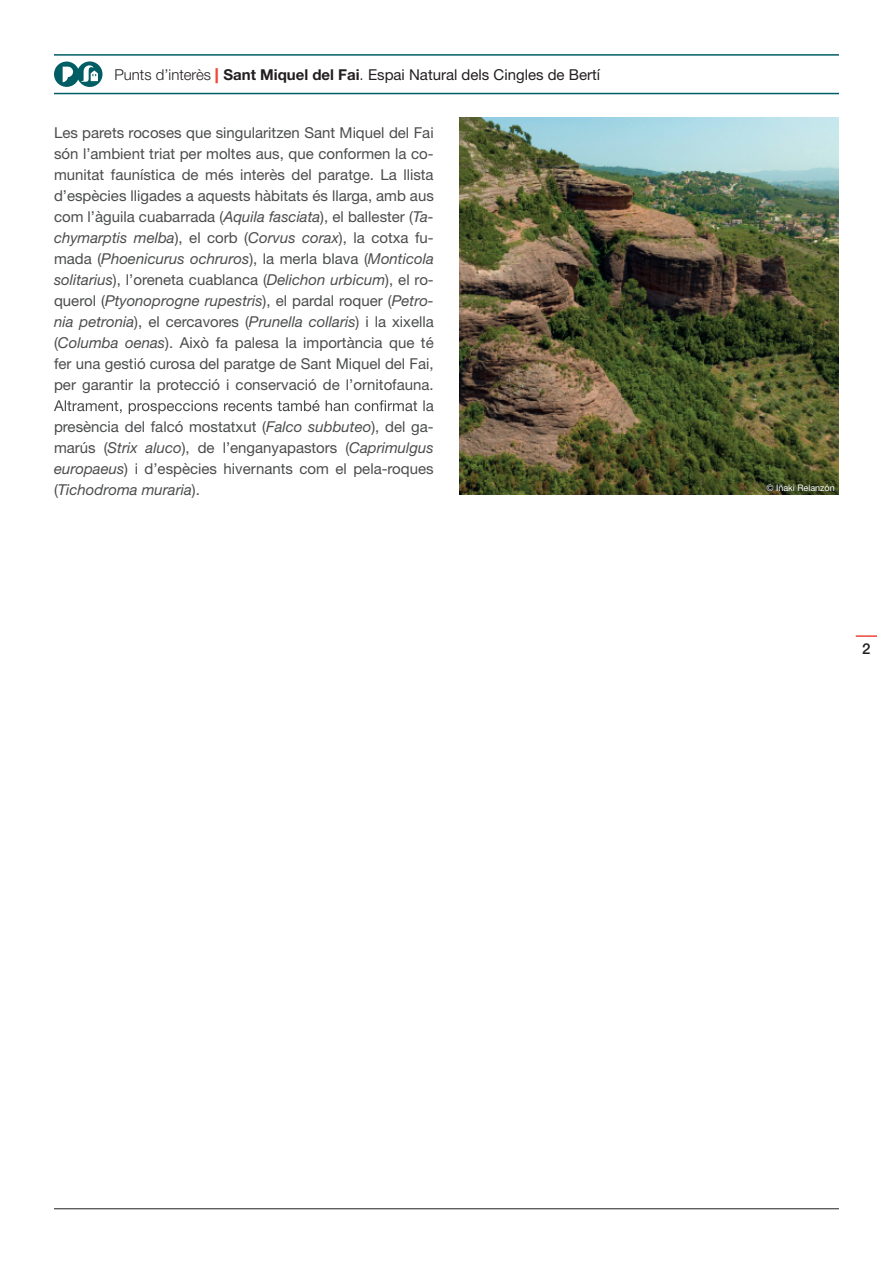
<style>
.page{position:relative;width:893px;height:1263px;background:#fff}
.page>*{position:absolute;margin:0;border:0;box-sizing:border-box;transform-origin:0 0}
.t1{font:15px/21px "Helvetica Neue LT Std";color:#4b4c4d;text-align:justify}
.t2{font:15px "Helvetica Neue LT Std";color:#231f20}
.t3{font:500 15px "Helvetica Neue LT Std";color:#231f20}
.t4{font:9px "Helvetica Neue LT Std";color:#fff}
.s1{font-weight:300}
.s2{font-weight:900;color:#eb4839}
.s3{font-weight:700}
.s4{font-style:italic}
</style>
<div class="page">
<hr style="left:54px;top:93px;width:785px;height:1px;background:#005d63">
<hr style="left:54px;top:54px;width:785px;height:2px;background:#005d63">
<hr style="left:54px;top:1208px;width:785px;height:1px;background:#231f20">
<svg style="left:54px;top:61px;width:49px;height:26px"></svg>
<hr style="left:856px;top:635px;width:21px;height:2px;background:#eb4839">
<svg style="left:54px;top:400px;width:379px;height:14px"></svg>
<img style="left:459px;top:117px;width:380px;height:378px">
<p class="t2" style="left:114px;top:65px;width:487px"><span class="s1">Punts d’interès</span> <span class="s2">|</span> <span class="s3">Sant Miquel del Fai</span><span class="s1">.</span> Espai Natural dels Cingles de Bertí</p>
<p class="t1" style="left:54px;top:122px;width:381px">Les parets rocoses que singularitzen Sant Miquel del Fai són l’ambient triat per moltes aus, que conformen la co&shy;munitat faunística de més interès del paratge. La llista d’espècies lligades a aquests hàbitats és llarga, amb aus com l’àguila cuabarrada (<span class="s4">Aquila fasciata</span>), el ballester (<span class="s4">Ta&shy;chymarptis melba</span>), el corb (<span class="s4">Corvus corax</span>), la cotxa fu&shy;mada (<span class="s4">Phoenicurus ochruros</span>), la merla blava (<span class="s4">Monticola solitarius</span>), l’oreneta cuablanca (<span class="s4">Delichon urbicum</span>), el ro&shy;querol (<span class="s4">Ptyonoprogne rupestris</span>), el pardal roquer (<span class="s4">Petro&shy;nia petronia</span>), el cercavores (<span class="s4">Prunella collaris</span>) i la xixella (<span class="s4">Columba oenas</span>). Això fa palesa la importància que té fer una gestió curosa del paratge de Sant Miquel del Fai, per garantir la protecció i conservació de l’ornitofauna.</p>
<p class="t1" style="left:54px;top:416px;width:381px">presència del falcó mostatxut (<span class="s4">Falco subbuteo</span>), del ga&shy;marús (<span class="s4">Strix aluco</span>), de l’enganyapastors (<span class="s4">Caprimulgus europaeus</span>) i d’espècies hivernants com el pela-roques (<span class="s4">Tichodroma muraria</span>).</p>
<p class="t4" style="left:766px;top:482px;width:70px">© Iñaki Relanzón</p>
<p class="t3" style="left:862px;top:640px;width:10px">2</p>
</div>
